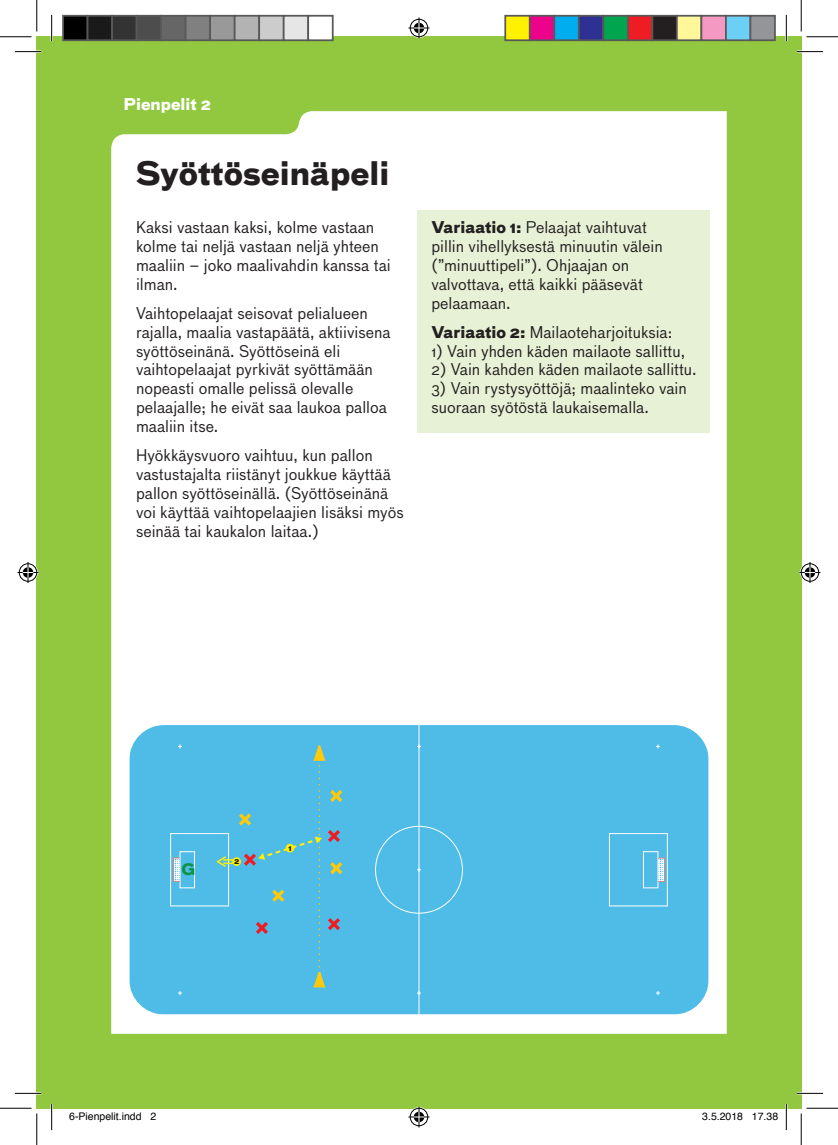
<style>
.page{position:relative;width:838px;height:1145px;background:#fff}
.page>*{position:absolute;margin:0;border:0;box-sizing:border-box;transform-origin:0 0}
.t1{font:700 31.5px "Bau";color:#231f20}
.t2{font:15.75px/18.9px "Bau";color:#231f20}
.t3{font:700 15.75px "Bau";color:#fff}
.t4{font:700 15.4px "Bau";color:#0d9344}
.t5{font:10.5px "Helvetica";color:#000}
.t6{font:700 8.22px "Bau";color:#231f20}
.s1{font-weight:700}
</style>
<div class="page">
<div style="left:37px;top:37px;width:764px;height:1071px;background:#91c83f"></div>
<div style="left:111px;top:111px;width:615px;height:923px;background:#fff"></div>
<div style="left:417px;top:210px;width:293px;height:222px;background:#e6f1d5"></div>
<div style="left:129px;top:725px;width:579px;height:289px;background:#4fbbe7;border-radius:35px"></div>
<div style="left:170px;top:833px;width:59px;height:73px;border:1px solid #fff"></div>
<svg style="left:178px;top:991px;width:4px;height:4px"></svg>
<svg style="left:656px;top:991px;width:4px;height:4px"></svg>
<hr style="left:418px;top:725px;width:1px;height:289px;background:#fff">
<div style="left:609px;top:833px;width:58px;height:73px;border:1px solid #fff"></div>
<svg style="left:417px;top:868px;width:4px;height:4px"></svg>
<div style="left:179px;top:851px;width:16px;height:37px;border:1px solid #fff"></div>
<div style="left:643px;top:851px;width:15px;height:37px;border:1px solid #fff"></div>
<svg style="left:657px;top:857px;width:8px;height:25px"></svg>
<svg style="left:173px;top:857px;width:8px;height:25px"></svg>
<svg style="left:216px;top:856px;width:17px;height:11px"></svg>
<div style="left:232px;top:857px;width:9px;height:9px;background:#fff101;border-radius:50%"></div>
<svg style="left:239px;top:745px;width:103px;height:242px"></svg>
<hr style="left:15px;top:51px;width:26px;height:2px;background:#fff">
<hr style="left:796px;top:51px;width:27px;height:2px;background:#fff">
<hr style="left:15px;top:1092px;width:26px;height:2px;background:#fff">
<hr style="left:796px;top:1092px;width:27px;height:2px;background:#fff">
<hr style="left:51px;top:15px;width:2px;height:26px;background:#fff">
<hr style="left:51px;top:1104px;width:2px;height:26px;background:#fff">
<hr style="left:785px;top:15px;width:2px;height:26px;background:#fff">
<hr style="left:785px;top:1104px;width:2px;height:26px;background:#fff">
<svg style="left:15px;top:51px;width:26px;height:1px"></svg>
<svg style="left:796px;top:51px;width:27px;height:1px"></svg>
<svg style="left:15px;top:1093px;width:26px;height:1px"></svg>
<svg style="left:796px;top:1093px;width:27px;height:1px"></svg>
<svg style="left:51px;top:15px;width:1px;height:26px"></svg>
<svg style="left:51px;top:1104px;width:1px;height:26px"></svg>
<svg style="left:786px;top:15px;width:1px;height:26px"></svg>
<svg style="left:786px;top:1104px;width:1px;height:26px"></svg>
<hr style="left:0;top:36px;width:32px;height:1px;background:#000">
<hr style="left:806px;top:36px;width:31px;height:1px;background:#000">
<hr style="left:0;top:1108px;width:32px;height:1px;background:#000">
<hr style="left:806px;top:1108px;width:31px;height:1px;background:#000">
<hr style="left:36px;top:0;width:1px;height:31px;background:#000">
<hr style="left:36px;top:1113px;width:1px;height:32px;background:#000">
<hr style="left:800px;top:0;width:1px;height:31px;background:#000">
<hr style="left:800px;top:1113px;width:1px;height:32px;background:#000">
<svg style="left:408px;top:18px;width:21px;height:21px"></svg>
<svg style="left:408px;top:1106px;width:21px;height:21px"></svg>
<svg style="left:18px;top:562px;width:21px;height:21px"></svg>
<svg style="left:799px;top:562px;width:21px;height:21px"></svg>
<div style="left:63px;top:16px;width:25px;height:24px;background:#000"></div>
<div style="left:62px;top:15px;width:26px;height:26px;border:2px solid #595959"></div>
<div style="left:88px;top:16px;width:24px;height:24px;background:#1a1a1a"></div>
<div style="left:87px;top:15px;width:26px;height:26px;border:2px solid #595959"></div>
<div style="left:112px;top:16px;width:25px;height:24px;background:#333"></div>
<div style="left:111px;top:15px;width:26px;height:26px;border:2px solid #595959"></div>
<div style="left:137px;top:16px;width:24px;height:24px;background:#4d4d4d"></div>
<div style="left:136px;top:15px;width:26px;height:26px;border:2px solid #595959"></div>
<div style="left:161px;top:16px;width:25px;height:24px;background:#666"></div>
<div style="left:160px;top:15px;width:26px;height:26px;border:2px solid #595959"></div>
<div style="left:186px;top:16px;width:24px;height:24px;background:#808080"></div>
<div style="left:185px;top:15px;width:26px;height:26px;border:2px solid #595959"></div>
<div style="left:210px;top:16px;width:25px;height:24px;background:#999"></div>
<div style="left:209px;top:15px;width:26px;height:26px;border:2px solid #595959"></div>
<div style="left:235px;top:16px;width:24px;height:24px;background:#b3b3b3"></div>
<div style="left:234px;top:15px;width:26px;height:26px;border:2px solid #595959"></div>
<div style="left:259px;top:16px;width:25px;height:24px;background:#ccc"></div>
<div style="left:258px;top:15px;width:26px;height:26px;border:2px solid #595959"></div>
<div style="left:284px;top:16px;width:24px;height:24px;background:#e6e6e6"></div>
<div style="left:283px;top:15px;width:26px;height:26px;border:2px solid #595959"></div>
<div style="left:308px;top:16px;width:25px;height:24px;background:#fff"></div>
<div style="left:307px;top:15px;width:26px;height:26px;border:2px solid #595959"></div>
<div style="left:505px;top:16px;width:24px;height:24px;background:#fff101"></div>
<div style="left:504px;top:15px;width:26px;height:26px;border:2px solid #595959"></div>
<div style="left:529px;top:16px;width:25px;height:24px;background:#ed028c"></div>
<div style="left:529px;top:15px;width:26px;height:26px;border:2px solid #595959"></div>
<div style="left:554px;top:16px;width:24px;height:24px;background:#00aeef"></div>
<div style="left:553px;top:15px;width:26px;height:26px;border:2px solid #595959"></div>
<div style="left:578px;top:16px;width:25px;height:24px;background:#2e3092"></div>
<div style="left:578px;top:15px;width:26px;height:26px;border:2px solid #595959"></div>
<div style="left:603px;top:16px;width:24px;height:24px;background:#00a54f"></div>
<div style="left:602px;top:15px;width:26px;height:26px;border:2px solid #595959"></div>
<div style="left:627px;top:16px;width:25px;height:24px;background:#ee1d23"></div>
<div style="left:627px;top:15px;width:26px;height:26px;border:2px solid #595959"></div>
<div style="left:652px;top:16px;width:24px;height:24px;background:#231f20"></div>
<div style="left:651px;top:15px;width:26px;height:26px;border:2px solid #595959"></div>
<div style="left:676px;top:16px;width:25px;height:24px;background:#fff79a"></div>
<div style="left:676px;top:15px;width:26px;height:26px;border:2px solid #595959"></div>
<div style="left:701px;top:16px;width:24px;height:24px;background:#f499c2"></div>
<div style="left:700px;top:15px;width:26px;height:26px;border:2px solid #595959"></div>
<div style="left:725px;top:16px;width:25px;height:24px;background:#6bcff6"></div>
<div style="left:725px;top:15px;width:26px;height:26px;border:2px solid #595959"></div>
<div style="left:750px;top:16px;width:24px;height:24px;background:#939598"></div>
<div style="left:749px;top:15px;width:26px;height:26px;border:2px solid #595959"></div>
<p class="t3" style="left:124px;top:93px;width:89px">Pienpelit 2</p>
<h1 class="t1" style="left:136px;top:151px;width:255px">Syöttöseinäpeli</h1>
<p class="t2" style="left:136px;top:218px;width:256px">Kaksi vastaan kaksi, kolme vastaan kolme tai neljä vastaan neljä yhteen maaliin – joko maalivahdin kanssa tai ilman.</p>
<p class="t2" style="left:136px;top:304px;width:256px">Vaihtopelaajat seisovat pelialueen rajalla, maalia vastapäätä, aktiivisena syöttöseinänä. Syöttöseinä eli vaihtopelaajat pyrkivät syöttämään nopeasti omalle pelissä olevalle pelaajalle; he eivät saa laukoa palloa maaliin itse.</p>
<p class="t2" style="left:136px;top:446px;width:269px">Hyökkäysvuoro vaihtuu, kun pallon vastustajalta riistänyt joukkue käyttää pallon syöttöseinällä. (Syöttöseinänä voi käyttää vaihtopelaajien lisäksi myös seinää tai kaukalon laitaa.)</p>
<p class="t2" style="left:431px;top:218px;width:233px"><span class="s1">Variaatio 1:</span> Pelaajat vaihtuvat pillin vihellyksestä minuutin välein (”minuuttipeli”). Ohjaajan on valvottava, että kaikki pääsevät pelaamaan.</p>
<p class="t2" style="left:431px;top:322px;width:242px"><span class="s1">Variaatio 2:</span> Mailaoteharjoituksia:</p>
<p class="t2" style="left:431px;top:341px;width:255px">1) Vain yhden käden mailaote sallittu,</p>
<p class="t2" style="left:431px;top:360px;width:267px">2) Vain kahden käden mailaote sallittu.</p>
<p class="t2" style="left:431px;top:379px;width:257px">3) Vain rystysyöttöjä; maalinteko vain suoraan syötöstä laukaisemalla.</p>
<p class="t4" style="left:181px;top:859px;width:15px">G</p>
<p class="t6" style="left:234px;top:856px;width:7px">2</p>
<p class="t6" style="left:288px;top:842px;width:5px">1</p>
<p class="t5" style="left:69px;top:1108px;width:88px">6-Pienpelit.indd 2</p>
<p class="t5" style="left:702px;top:1108px;width:77px">3.5.2018 17.38</p>
</div>
